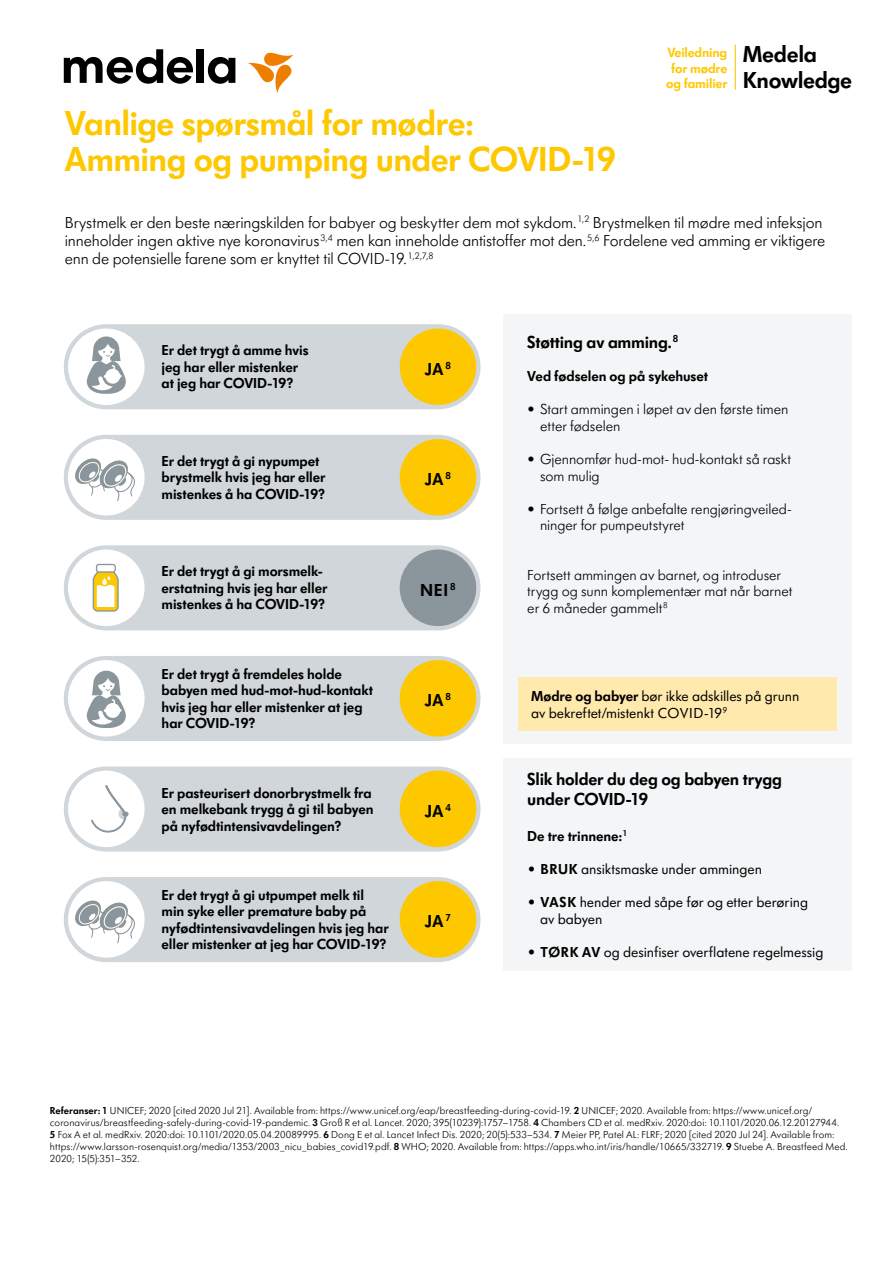
<style>
.page{position:relative;width:893px;height:1263px;background:#fff}
.page>*{position:absolute;margin:0;border:0;box-sizing:border-box;transform-origin:0 0}
.t1{font:600 36px/36px "Futura SB Medela";letter-spacing:-.015em;color:#fec800}
.t2{font:600 24px/26.4px "Futura SB Medela";letter-spacing:-.01em;color:#000}
.t3{font:600 18px/19.8px "Futura SB Medela";letter-spacing:-.015em;color:#000}
.t4{font:300 16.5px/18.1px "Futura SB Medela";letter-spacing:-.005em;color:#000}
.t5{font:600 15px/16.5px "Futura SB Medela";letter-spacing:-.005em;color:#000}
.t6{font:300 15px/16.5px "Futura SB Medela";letter-spacing:-.005em;color:#000}
.t7{font:15px/16.5px "Futura SB Medela";letter-spacing:-.005em;color:#000}
.t8{font:600 13.95px/15.3px "Futura SB Medela";letter-spacing:-.01em;color:#fec800;text-align:center}
.t9{font:300 10.5px/12px "Futura SB Medela";letter-spacing:.01em;color:#000}
.s1{font-weight:600}
</style>
<div class="page">
<hr style="left:735px;top:45px;width:1px;height:45px;background:#fec800">
<div style="left:197px;top:49px;width:7px;height:34px;background:#000"></div>
<svg style="left:208px;top:57px;width:27px;height:27px"></svg>
<svg style="left:64px;top:49px;width:129px;height:35px"></svg>
<svg style="left:248px;top:52px;width:45px;height:41px"></svg>
<div style="left:64px;top:324px;width:416px;height:85px;background:#d0d6da;border-radius:43px"></div>
<div style="left:68px;top:328px;width:77px;height:77px;background:#fff;border-radius:50%"></div>
<svg style="left:87px;top:336px;width:39px;height:58px"></svg>
<div style="left:400px;top:328px;width:76px;height:77px;background:#fec800;border-radius:50%"></div>
<div style="left:503px;top:315px;width:348px;height:429px;background:#f3f5f6"></div>
<div style="left:64px;top:877px;width:416px;height:85px;background:#d0d6da;border-radius:43px"></div>
<div style="left:68px;top:881px;width:77px;height:77px;background:#fff;border-radius:50%"></div>
<svg style="left:75px;top:900px;width:62px;height:50px"></svg>
<div style="left:400px;top:881px;width:76px;height:77px;background:#fec800;border-radius:50%"></div>
<div style="left:64px;top:766px;width:416px;height:85px;background:#d0d6da;border-radius:43px"></div>
<div style="left:68px;top:770px;width:77px;height:77px;background:#fff;border-radius:50%"></div>
<svg style="left:91px;top:785px;width:38px;height:48px"></svg>
<div style="left:400px;top:770px;width:76px;height:77px;background:#fec800;border-radius:50%"></div>
<div style="left:64px;top:656px;width:416px;height:85px;background:#d0d6da;border-radius:43px"></div>
<div style="left:68px;top:660px;width:77px;height:77px;background:#fff;border-radius:50%"></div>
<svg style="left:87px;top:671px;width:39px;height:57px"></svg>
<div style="left:400px;top:660px;width:76px;height:77px;background:#fec800;border-radius:50%"></div>
<div style="left:64px;top:435px;width:416px;height:85px;background:#d0d6da;border-radius:43px"></div>
<div style="left:68px;top:439px;width:77px;height:77px;background:#fff;border-radius:50%"></div>
<svg style="left:75px;top:458px;width:62px;height:50px"></svg>
<div style="left:400px;top:439px;width:76px;height:77px;background:#fec800;border-radius:50%"></div>
<div style="left:64px;top:545px;width:416px;height:85px;background:#d0d6da;border-radius:43px"></div>
<div style="left:68px;top:549px;width:77px;height:77px;background:#fff;border-radius:50%"></div>
<div style="left:400px;top:549px;width:76px;height:77px;background:#8a959c;border-radius:50%"></div>
<div style="left:518px;top:677px;width:318px;height:54px;background:#ffe9ad"></div>
<div style="left:503px;top:758px;width:348px;height:213px;background:#f3f5f6"></div>
<svg style="left:92px;top:563px;width:27px;height:49px"></svg>
<h1 class="t1" style="left:65px;top:105px;width:553px">Vanlige spørsmål for mødre:<br>Amming og pumping under COVID-19</h1>
<h3 class="t8" style="left:666px;top:45px;width:63px">Veiledning for mødre og familier</h3>
<h2 class="t2" style="left:743px;top:40px;width:111px">Medela<br>Knowledge</h2>
<p class="t4" style="left:65px;top:213px;width:762px">Brystmelk er den beste næringskilden for babyer og beskytter dem mot sykdom.<sup>1,2</sup> Brystmelken til mødre med infeksjon inneholder ingen aktive nye koronavirus<sup>3,4</sup> men kan inneholde antistoffer mot den.<sup>5,6</sup> Fordelene ved amming er viktigere enn de potensielle farene som er knyttet til COVID-19.<sup>1,2,7,8</sup></p>
<h3 class="t5" style="left:162px;top:342px;width:149px">Er det trygt å amme hvis jeg har eller mistenker at jeg har COVID-19?</h3>
<h3 class="t5" style="left:162px;top:453px;width:165px">Er det trygt å gi nypumpet brystmelk hvis jeg har eller mistenkes å ha COVID-19?</h3>
<h3 class="t5" style="left:162px;top:563px;width:167px">Er det trygt å gi morsmelk&shy;erstatning hvis jeg har eller mistenkes å ha COVID-19?</h3>
<h3 class="t5" style="left:162px;top:665px;width:213px">Er det trygt å fremdeles holde babyen med hud-mot-hud-kontakt hvis jeg har eller mistenker at jeg har COVID-19?</h3>
<h3 class="t5" style="left:162px;top:784px;width:213px">Er pasteurisert donorbrystmelk fra en melkebank trygg å gi til babyen på nyfødtintensivavdelingen?</h3>
<h3 class="t5" style="left:162px;top:887px;width:229px">Er det trygt å gi utpumpet melk til min syke eller premature baby på nyfødtintensivavdelingen hvis jeg har eller mistenker at jeg har COVID-19?</h3>
<h3 class="t3" style="left:425px;top:359px;width:28px">JA<sup>8</sup></h3>
<h3 class="t3" style="left:425px;top:469px;width:28px">JA<sup>8</sup></h3>
<h3 class="t3" style="left:420px;top:580px;width:37px">NEI <sup>8</sup></h3>
<h3 class="t3" style="left:425px;top:690px;width:28px">JA<sup>8</sup></h3>
<h3 class="t3" style="left:425px;top:801px;width:28px">JA<sup>4</sup></h3>
<h3 class="t3" style="left:425px;top:911px;width:28px">JA<sup>7</sup></h3>
<h3 class="t3" style="left:527px;top:333px;width:152px">Støtting av amming.<sup>8</sup></h3>
<h3 class="t5" style="left:527px;top:368px;width:182px">Ved fødselen og på sykehuset</h3>
<h3 class="t6" style="left:540px;top:401px;width:250px;text-indent:-13px">• Start ammingen i løpet av den første timen etter fødselen</h3>
<h3 class="t6" style="left:540px;top:451px;width:253px;text-indent:-13px">• Gjennomfør hud-mot- hud-kontakt så raskt som mulig</h3>
<h3 class="t6" style="left:540px;top:500px;width:253px;text-indent:-13px">• Fortsett å følge anbefalte rengjøringveiled&shy;ninger for pumpeutstyret</h3>
<h3 class="t6" style="left:527px;top:566px;width:267px">Fortsett ammingen av barnet, og introduser trygg og sunn komplementær mat når barnet er 6 måneder gammelt<sup>8</sup></h3>
<h3 class="t7" style="left:531px;top:688px;width:270px"><span class="s1">Mødre og babyer</span> bør ikke adskilles på grunn av bekreftet/mistenkt COVID-19<sup>9</sup></h3>
<h3 class="t3" style="left:527px;top:769px;width:256px">Slik holder du deg og babyen trygg under COVID-19</h3>
<h3 class="t5" style="left:527px;top:828px;width:102px">De tre trinnene:<sup>1</sup></h3>
<h3 class="t7" style="left:528px;top:861px;width:236px"><span class="s1">• BRUK</span> ansiktsmaske under ammingen</h3>
<h3 class="t7" style="left:540px;top:894px;width:270px;text-indent:-12px"><span class="s1">• VASK</span> hender med såpe før og etter berøring av babyen</h3>
<h3 class="t7" style="left:528px;top:944px;width:297px"><span class="s1">• TØRK AV</span> og desinfiser overflatene regelmessig</h3>
<p class="t9" style="left:50px;top:1105px;width:799px"><span class="s1">Referanser: 1</span> UNICEF; 2020 [cited 2020 Jul 21]. Available from: https://www.unicef.org/eap/breastfeeding-during-covid-19. <span class="s1">2</span> UNICEF; 2020. Available from: https://www.unicef.org/ coronavirus/breastfeeding-safely-during-covid-19-pandemic. <span class="s1">3</span> Groß R et al. Lancet. 2020; 395(10239):1757–1758. <span class="s1">4</span> Chambers CD et al. medRxiv. 2020:doi: 10.1101/2020.06.12.20127944.<br><span class="s1">5</span> Fox A et al. medRxiv. 2020:doi: 10.1101/2020.05.04.20089995. <span class="s1">6</span> Dong E et al. Lancet Infect Dis. 2020; 20(5):533–534. <span class="s1">7</span> Meier PP, Patel AL: FLRF; 2020 [cited 2020 Jul 24]. Available from: https://www.larsson-rosenquist.org/media/1353/2003_nicu_babies_covid19.pdf. <span class="s1">8</span> WHO; 2020. Available from: https://apps.who.int/iris/handle/10665/332719. <span class="s1">9</span> Stuebe A. Breastfeed Med.<br>2020; 15(5):351–352.</p>
</div>
